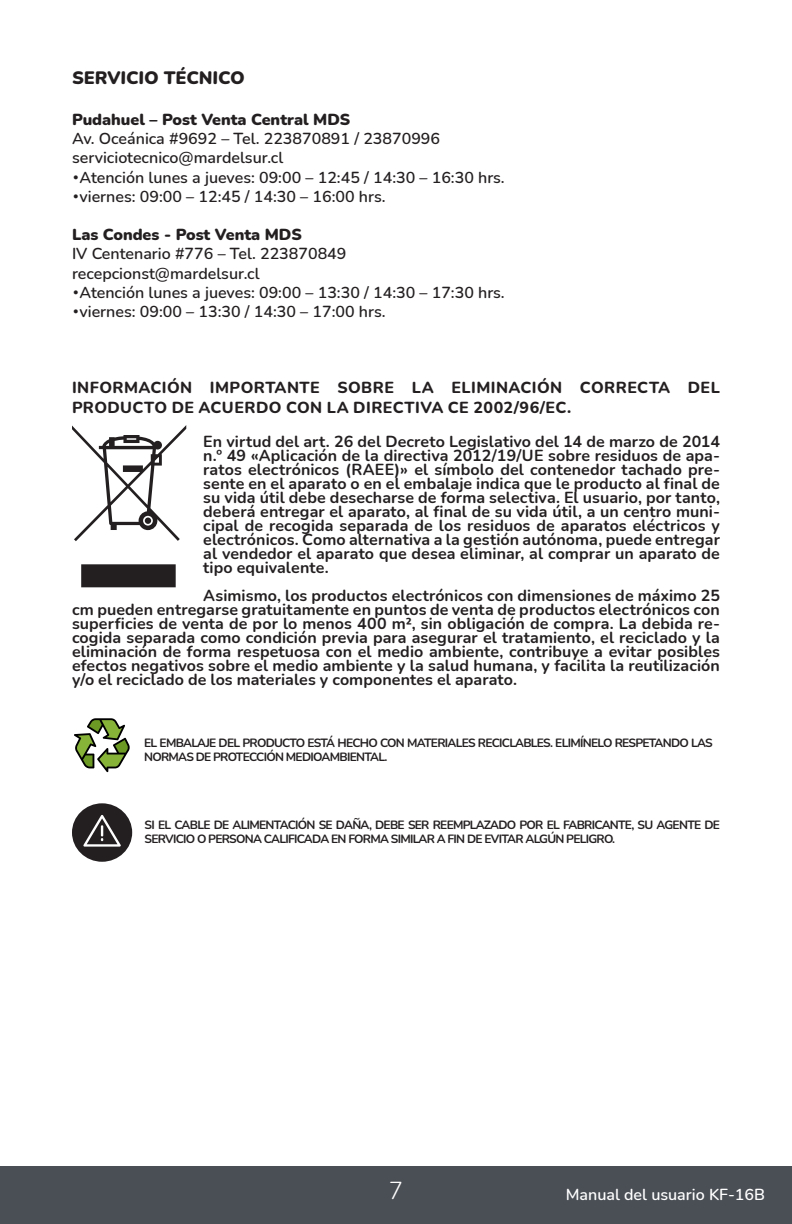
<style>
.page{position:relative;width:792px;height:1224px;background:#fff}
.page>*{position:absolute;margin:0;border:0;box-sizing:border-box;transform-origin:0 0}
.t1{font:300 24px "Nunito";color:#fff}
.t2{font:900 18px "Nunito";color:#231f20}
.t3{font:700 16px/14px "Nunito";letter-spacing:.005em;color:#231f20;text-align:justify}
.t4{font:600 16px "Nunito";color:#231f20}
.t5{font:800 16px/20px "Nunito";letter-spacing:.025em;color:#231f20}
.t6{font:900 16px "Nunito";color:#231f20}
.t7{font:600 16px "Nunito";color:#fff}
.t8{font:700 12px/14px "Nunito";letter-spacing:-.06em;color:#231f20}
.s1{font-family:"Gotham HTF";font-weight:300}
</style>
<div class="page">
<div style="left:0;top:1166px;width:792px;height:58px;background:#4a4f55"></div>
<svg style="left:72px;top:425px;width:114px;height:162px"></svg>
<svg style="left:74px;top:718px;width:56px;height:54px"></svg>
<div style="left:72px;top:803px;width:60px;height:59px;background:#231f20;border-radius:50%"></div>
<svg style="left:83px;top:815px;width:38px;height:32px"></svg>
<p class="t2" style="left:72px;top:65px;width:175px">SERVICIO TÉCNICO</p>
<p class="t6" style="left:72px;top:108px;width:280px">Pudahuel – Post Venta Central MDS</p>
<p class="t4" style="left:72px;top:127px;width:370px">Av. Oceánica #9692 – Tel. 223870891 / 23870996</p>
<p class="t4" style="left:72px;top:147px;width:213px">serviciotecnico@mardelsur.cl</p>
<p class="t4" style="left:72px;top:166px;width:434px"><span class="s1">•</span>Atención lunes a jueves: 09:00 – 12:45 / 14:30 – 16:30 hrs.</p>
<p class="t4" style="left:72px;top:185px;width:315px"><span class="s1">•</span>viernes: 09:00 – 12:45 / 14:30 – 16:00 hrs.</p>
<p class="t6" style="left:72px;top:223px;width:231px">Las Condes - Post Venta MDS</p>
<p class="t4" style="left:72px;top:243px;width:276px">IV Centenario #776 – Tel. 223870849</p>
<p class="t4" style="left:72px;top:262px;width:189px">recepcionst@mardelsur.cl</p>
<p class="t4" style="left:72px;top:281px;width:434px"><span class="s1">•</span>Atención lunes a jueves: 09:00 – 13:30 / 14:30 – 17:30 hrs.</p>
<p class="t4" style="left:72px;top:300px;width:315px"><span class="s1">•</span>viernes: 09:00 – 13:30 / 14:30 – 17:00 hrs.</p>
<p class="t5" style="left:72px;top:376px;width:649px">INFORMACIÓN IMPORTANTE SOBRE LA ELIMINACIÓN CORRECTA DEL<br>PRODUCTO DE ACUERDO CON LA DIRECTIVA CE 2002/96/EC.</p>
<p class="t3" style="left:203px;top:433px;width:518px">En virtud del art. 26 del Decreto Legislativo del 14 de marzo de 2014 n.º 49 «Aplicación de la directiva 2012/19/UE sobre residuos de apa&shy;ratos electrónicos (RAEE)» el símbolo del contenedor tachado pre&shy;sente en el aparato o en el embalaje indica que le producto al final de su vida útil debe desecharse de forma selectiva. El usuario, por tanto, deberá entregar el aparato, al final de su vida útil, a un centro muni&shy;cipal de recogida separada de los residuos de aparatos eléctricos y electrónicos. Como alternativa a la gestión autónoma, puede entregar al vendedor el aparato que desea eliminar, al comprar un aparato de tipo equivalente.</p>
<p class="t3" style="left:72px;top:587px;width:650px;text-indent:131px">Asimismo, los productos electrónicos con dimensiones de máximo 25 cm pueden entregarse gratuitamente en puntos de venta de productos electrónicos con superficies de venta de por lo menos 400 m², sin obligación de compra. La debida re&shy;cogida separada como condición previa para asegurar el tratamiento, el reciclado y la eliminación de forma respetuosa con el medio ambiente, contribuye a evitar posibles efectos negativos sobre el medio ambiente y la salud humana, y facilita la reutilización y/o el reciclado de los materiales y componentes el aparato.</p>
<p class="t8" style="left:144px;top:736px;width:570px">EL EMBALAJE DEL PRODUCTO ESTÁ HECHO CON MATERIALES RECICLABLES. ELIMÍNELO RESPETANDO LAS<br>NORMAS DE PROTECCIÓN MEDIOAMBIENTAL.</p>
<p class="t8" style="left:145px;top:818px;width:577px">SI EL CABLE DE ALIMENTACIÓN SE DAÑA, DEBE SER REEMPLAZADO POR EL FABRICANTE, SU AGENTE DE<br>SERVICIO O PERSONA CALIFICADA EN FORMA SIMILAR A FIN DE EVITAR ALGÚN PELIGRO.</p>
<h1 class="t1" style="left:389px;top:1174px;width:16px">7</h1>
<p class="t7" style="left:566px;top:1183px;width:201px">Manual del usuario KF-16B</p>
</div>
